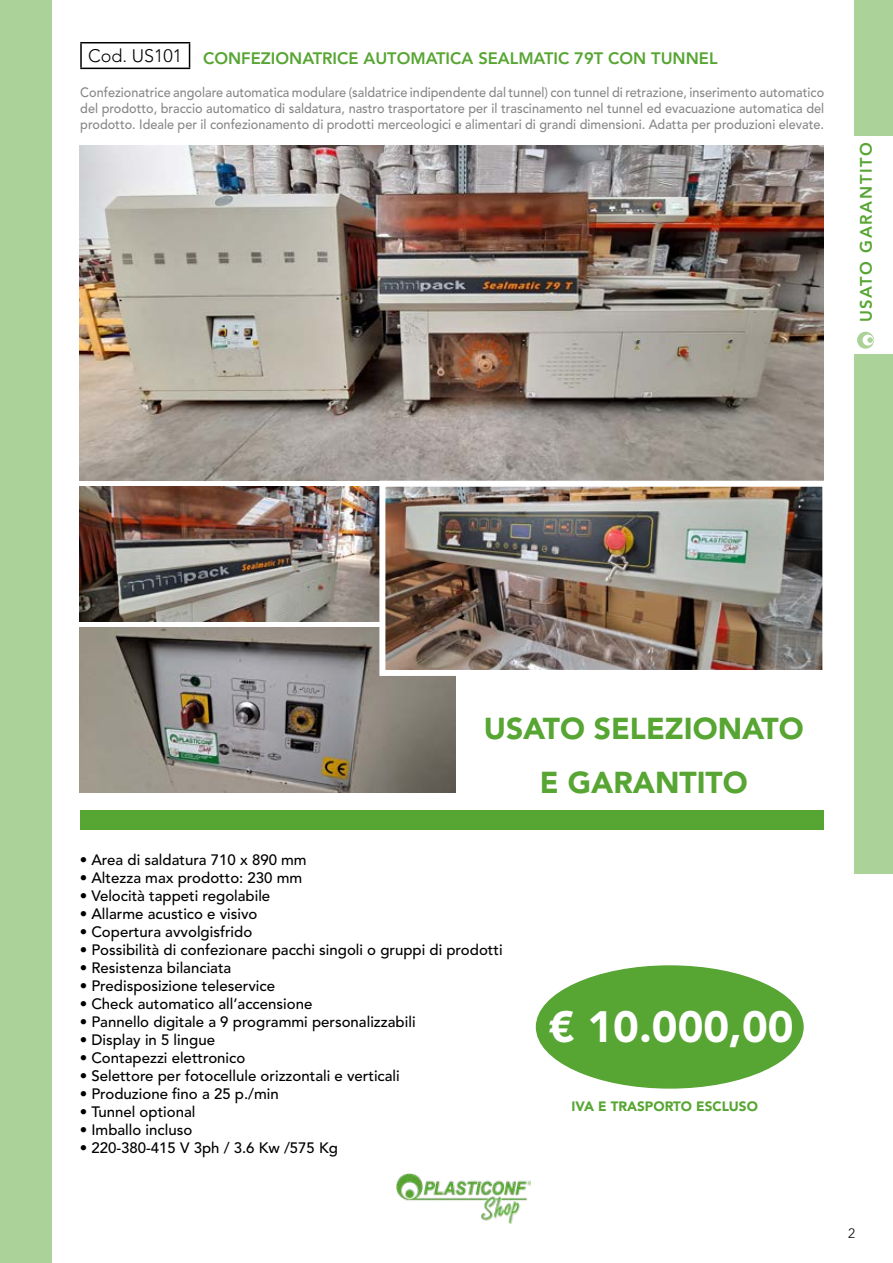
<style>
.page{position:relative;width:893px;height:1263px;background:#fff}
.page>*{position:absolute;margin:0;border:0;box-sizing:border-box;transform-origin:0 0}
.t1{font:900 43.5px "Avenir LT Std";color:#fff}
.t2{font:900 30px/54px "Avenir LT Std";color:#57a532;text-align:center}
.t3{font:300 18px "Avenir LT Std";color:#000}
.t4{font:800 16.5px "Avenir LT Std";color:#57a532}
.t5{font:800 16.5px "Avenir LT Std";letter-spacing:.1em;color:#57a532}
.t6{font:500 15px "Avenir LT Std";color:#000}
.t7{font:500 13.5px/16.2px "Avenir LT Std";color:#878787;text-align:justify;scale:.94 1}
.t8{font:900 13.5px "Avenir LT Std";color:#57a532}
.t9{font:300 13.5px "Avenir LT Std";color:#000}
</style>
<div class="page">
<div style="left:855px;top:354px;width:38px;height:519px;background:#abd298"></div>
<div style="left:855px;top:0;width:38px;height:136px;background:#abd298"></div>
<svg style="left:857px;top:332px;width:17px;height:17px"></svg>
<div style="left:0;top:0;width:51px;height:1263px;background:#abd298"></div>
<img style="left:396px;top:1173px;width:135px;height:51px">
<img style="left:80px;top:146px;width:743px;height:334px">
<img style="left:80px;top:487px;width:299px;height:135px">
<img style="left:80px;top:627px;width:375px;height:166px">
<img style="left:386px;top:488px;width:435px;height:181px">
<div style="left:379px;top:481px;width:449px;height:195px;border:6px solid #fff"></div>
<div style="left:80px;top:810px;width:744px;height:19px;background:#57a532"></div>
<div style="left:536px;top:966px;width:267px;height:122px;background:#57a532;border-radius:50%"></div>
<hr style="left:80px;top:42px;width:110px;height:1px;background:#000">
<hr style="left:80px;top:43px;width:2px;height:25px;background:#000">
<svg style="left:189px;top:43px;width:1px;height:25px"></svg>
<hr style="left:80px;top:68px;width:110px;height:1px;background:#000">
<p class="t3" style="left:88px;top:46px;width:96px">Cod. US101</p>
<p class="t4" style="left:203px;top:48px;width:516px">CONFEZIONATRICE AUTOMATICA SEALMATIC 79T CON TUNNEL</p>
<p class="t7" style="left:80px;top:84px;width:793px">Confezionatrice angolare automatica modulare (saldatrice indipendente dal tunnel) con tunnel di retrazione, inserimento automatico del prodotto, braccio automatico di saldatura, nastro trasportatore per il trascinamento nel tunnel ed evacuazione automatica del prodotto. Ideale per il confezionamento di prodotti merceologici e alimentari di grandi dimensioni. Adatta per produzioni elevate.</p>
<p class="t5" style="left:856px;top:322px;width:182px;rotate:-90deg">USATO GARANTITO</p>
<h2 class="t2" style="left:484px;top:701px;width:321px">USATO SELEZIONATO<br>E GARANTITO</h2>
<p class="t6" style="left:80px;top:851px;width:229px">• Area di saldatura 710 x 890 mm</p>
<p class="t6" style="left:80px;top:869px;width:224px">• Altezza max prodotto: 230 mm</p>
<p class="t6" style="left:80px;top:887px;width:192px">• Velocità tappeti regolabile</p>
<p class="t6" style="left:80px;top:905px;width:179px">• Allarme acustico e visivo</p>
<p class="t6" style="left:80px;top:923px;width:174px">• Copertura avvolgisfrido</p>
<p class="t6" style="left:80px;top:941px;width:424px">• Possibilità di confezionare pacchi singoli o gruppi di prodotti</p>
<p class="t6" style="left:80px;top:959px;width:153px">• Resistenza bilanciata</p>
<p class="t6" style="left:80px;top:977px;width:197px">• Predisposizione teleservice</p>
<p class="t6" style="left:80px;top:995px;width:234px">• Check automatico all’accensione</p>
<p class="t6" style="left:80px;top:1013px;width:337px">• Pannello digitale a 9 programmi personalizzabili</p>
<p class="t6" style="left:80px;top:1031px;width:137px">• Display in 5 lingue</p>
<p class="t6" style="left:80px;top:1049px;width:167px">• Contapezzi elettronico</p>
<p class="t6" style="left:80px;top:1067px;width:322px">• Selettore per fotocellule orizzontali e verticali</p>
<p class="t6" style="left:80px;top:1085px;width:201px">• Produzione fino a 25 p./min</p>
<p class="t6" style="left:80px;top:1103px;width:117px">• Tunnel optional</p>
<p class="t6" style="left:80px;top:1121px;width:114px">• Imballo incluso</p>
<p class="t6" style="left:80px;top:1139px;width:260px">• 220-380-415 V 3ph / 3.6 Kw /575 Kg</p>
<h1 class="t1" style="left:549px;top:1001px;width:246px">€ 10.000,00</h1>
<p class="t8" style="left:571px;top:1098px;width:188px">IVA E TRASPORTO ESCLUSO</p>
<p class="t9" style="left:848px;top:1225px;width:9px">2</p>
</div>
